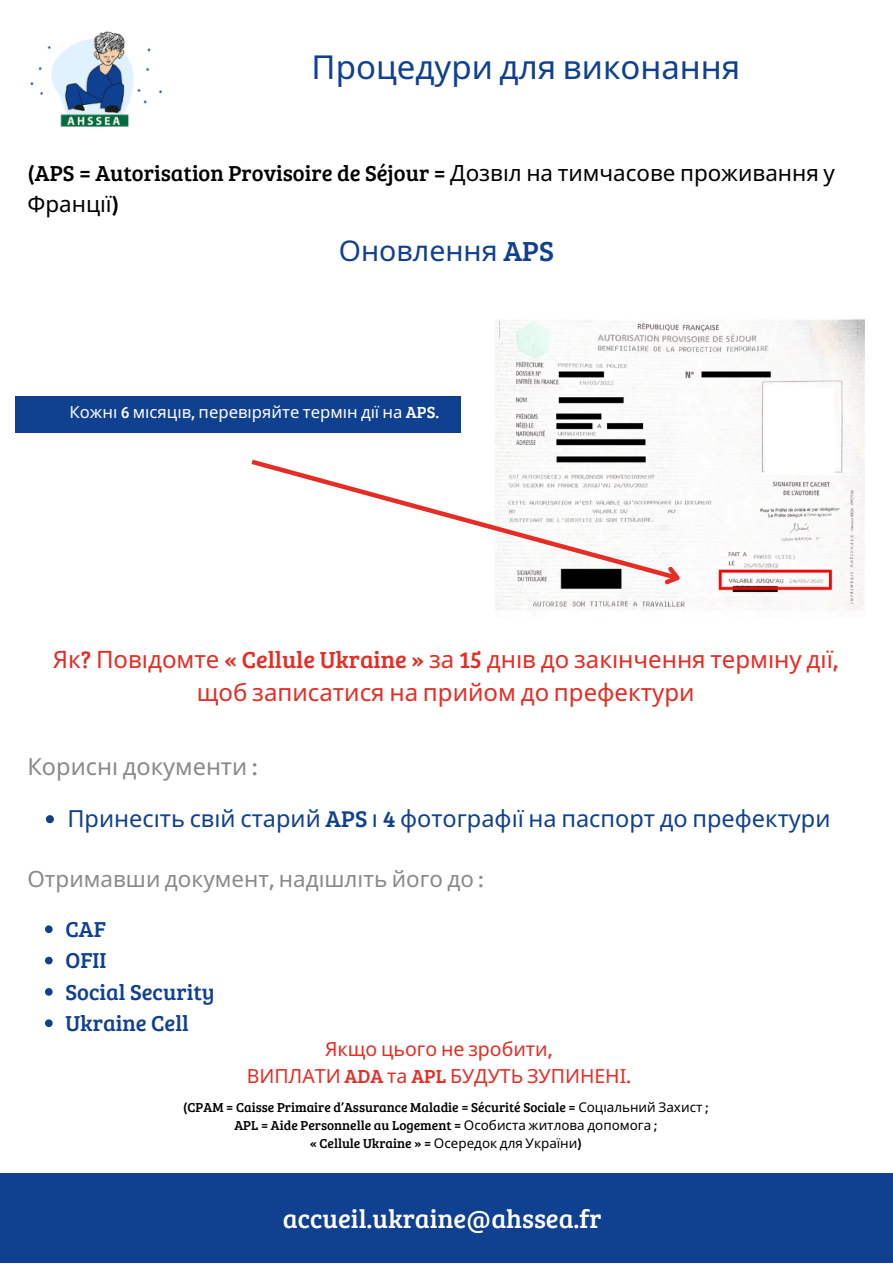
<style>
.page{position:relative;width:893px;height:1264px;background:#fff}
.page>*{position:absolute;margin:0;border:0;box-sizing:border-box;transform-origin:0 0}
.t1{font:33px "Noto Sans";color:#104090}
.t2{font:28.5px "Noto Sans";color:#104090}
.t3{font:26.4px "Bree Serif";color:#fffefe}
.t4{font:24px/32.5px "Noto Sans";color:#e72c23;text-align:center}
.t5{font:23.55px "Noto Sans";color:#104090}
.t6{font:23.55px "Noto Sans";color:#8c898a}
.t7{font:22.35px/30.3px "Bree Serif";color:#000}
.t8{font:22.35px "Noto Sans";color:#8c898a}
.t9{font:22.35px "Bree Serif";color:#104090}
.t10{font:19.5px "Noto Sans";color:#e72c23}
.t11{font:16.65px "Noto Sans";color:#fffefe}
.t12{font:13.35px "Bree Serif";color:#000}
.s1{font-family:"Noto Sans"}
.s2{font-family:"Bree Serif"}
</style>
<div class="page">
<img style="left:30px;top:31px;width:132px;height:97px">
<img style="left:494px;top:319px;width:370px;height:291px">
<div style="left:0;top:1173px;width:892px;height:89px;background:#104090"></div>
<svg style="left:251px;top:456px;width:432px;height:127px"></svg>
<svg style="left:659px;top:561px;width:29px;height:31px"></svg>
<div style="left:16px;top:396px;width:445px;height:37px;background:#104090"></div>
<svg style="left:46px;top:815px;width:8px;height:8px"></svg>
<svg style="left:45px;top:925px;width:8px;height:8px"></svg>
<svg style="left:45px;top:956px;width:8px;height:8px"></svg>
<svg style="left:45px;top:988px;width:8px;height:7px"></svg>
<svg style="left:45px;top:1019px;width:8px;height:8px"></svg>
<p class="t1" style="left:311px;top:43px;width:430px">Процедури для виконання</p>
<p class="t7" style="left:27px;top:157px;width:808px">(APS = Autorisation Provisoire de Séjour = <span class="s1">Дозвіл на тимчасове проживання у<br>Франції</span>)</p>
<p class="t2" style="left:339px;top:230px;width:216px">Оновлення <span class="s2">APS</span></p>
<p class="t11" style="left:70px;top:400px;width:371px">Кожні <span class="s2">6</span> місяці в<span class="s2">,</span> переві ряйте термі н дії на <span class="s2">APS.</span></p>
<p class="t4" style="left:53px;top:642px;width:787px">Як<span class="s2">?</span> Повідомте <span class="s2">« Cellule Ukraine »</span> за <span class="s2">15</span> дні в до закі нчення термі ну дії<span class="s2">, </span>щоб записатися на прийом до префектури</p>
<p class="t6" style="left:27px;top:749px;width:231px">Корисні документи <span class="s2">:</span></p>
<p class="t5" style="left:67px;top:802px;width:764px">Принесіть сві й старий <span class="s2">APS</span> і <span class="s2">4</span> фотографії на паспорт до префектури</p>
<p class="t8" style="left:27px;top:863px;width:457px">Отримавши документ<span class="s2">,</span> наді шліть його до <span class="s2">:</span></p>
<p class="t9" style="left:65px;top:912px;width:42px">CAF</p>
<p class="t9" style="left:65px;top:944px;width:42px">OFII</p>
<p class="t9" style="left:65px;top:975px;width:151px">Social Security</p>
<p class="t9" style="left:65px;top:1006px;width:125px">Ukraine Cell</p>
<p class="t10" style="left:325px;top:1034px;width:229px">Якщо цього не зробити<span class="s2">,</span></p>
<p class="t10" style="left:247px;top:1061px;width:385px">ВИПЛАТИ <span class="s2">ADA</span> та <span class="s2">APL</span> БУДУТЬ ЗУПИНЕНІ<span class="s2">.</span></p>
<p class="t12" style="left:183px;top:1097px;width:526px">(CPAM = Caisse Primaire d’Assurance Maladie = Sécurité Sociale = <span class="s1">Соці альний Захист</span> ;</p>
<p class="t12" style="left:234px;top:1115px;width:424px">APL = Aide Personnelle au Logement = <span class="s1">Особиста житлова допомога</span> ;</p>
<p class="t12" style="left:309px;top:1133px;width:274px">« Cellule Ukraine » = <span class="s1">Осередок для України</span>)</p>
<p class="t3" style="left:283px;top:1199px;width:320px">accueil.ukraine@ahssea.fr</p>
</div>
